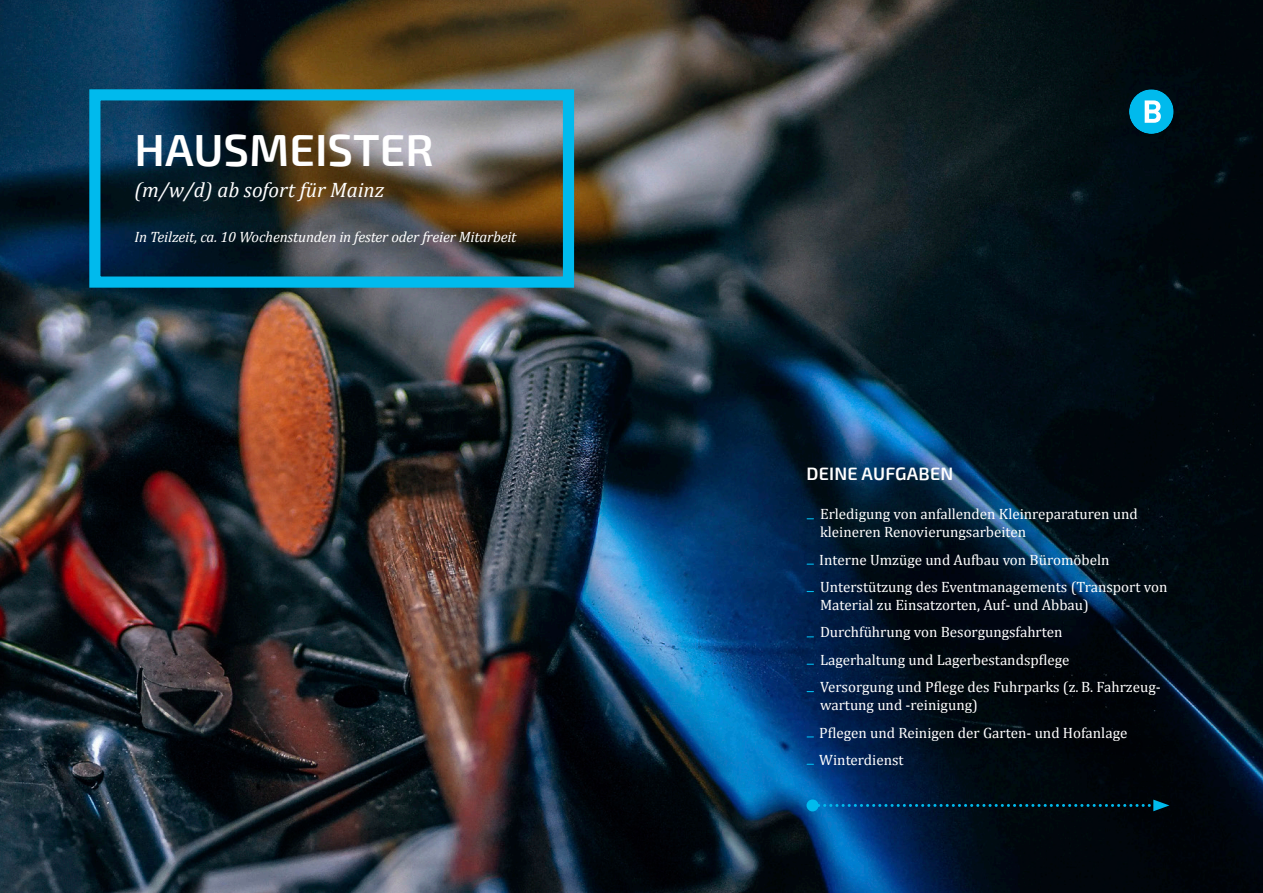
<style>
.page{position:relative;width:1263px;height:893px;background:#fff}
.page>*{position:absolute;margin:0;border:0;box-sizing:border-box;transform-origin:0 0}
.HEADLINE_AZ{font:600 45px "Exo 2";color:#fff}
.HEADLINE_AZ-2{font:italic 21px "Cambria";color:#fff}
.SUBLINE_14_17{font:600 18px "Exo 2";letter-spacing:.01em;color:#fff}
.AUFZÄHLUNGEN{font:15px/18px "Cambria";color:#fff}
.COPYTEXT_10_14_kusiv{font:italic 15px "Cambria";letter-spacing:-.01em;color:#fff}
</style>
<div class="page">
<img style="left:0;top:0;width:1263px;height:893px">
<div style="left:806px;top:799px;width:12px;height:12px;background:#00baed;border-radius:50%"></div>
<svg style="left:814px;top:800px;width:355px;height:11px;background:#002b46"></svg>
<div style="left:1129px;top:89px;width:45px;height:45px;background:#00baed;border-radius:50%"></div>
<svg style="left:1145px;top:100px;width:16px;height:23px"></svg>
<div style="left:810px;top:470px;width:375px;height:313px;background:#000;opacity:.19"></div>
<div style="left:89px;top:89px;width:485px;height:199px;border:11px solid #00baed"></div>
<p class="HEADLINE_AZ" style="left:134px;top:123px;width:301px">HAUSMEISTER</p>
<p class="HEADLINE_AZ-2" style="left:134px;top:175px;width:251px">(m/w/d) ab sofort für Mainz</p>
<p class="COPYTEXT_10_14_kusiv" style="left:134px;top:227px;width:383px">In Teilzeit, ca. 10 Wochenstunden in fester oder freier Mitarbeit</p>
<p class="SUBLINE_14_17" style="left:806px;top:463px;width:148px">DEINE AUFGABEN</p>
<p class="AUFZÄHLUNGEN" style="left:820px;top:505px;width:319px">Erledigung von anfallenden Kleinreparaturen und kleineren Renovierungsarbeiten</p>
<p class="AUFZÄHLUNGEN" style="left:819px;top:550px;width:292px">Interne Umzüge und Aufbau von Büromöbeln</p>
<p class="AUFZÄHLUNGEN" style="left:820px;top:578px;width:349px">Unterstützung des Eventmanagements (Transport von<br>Material zu Einsatzorten, Auf- und Abbau)</p>
<p class="AUFZÄHLUNGEN" style="left:820px;top:623px;width:244px">Durchführung von Besorgungsfahrten</p>
<p class="AUFZÄHLUNGEN" style="left:820px;top:651px;width:251px">Lagerhaltung und Lagerbestandspflege</p>
<p class="AUFZÄHLUNGEN" style="left:820px;top:678px;width:342px">Versorgung und Pflege des Fuhrparks (z. B. Fahrzeug&shy;wartung und -reinigung)</p>
<p class="AUFZÄHLUNGEN" style="left:819px;top:723px;width:310px">Pflegen und Reinigen der Garten- und Hofanlage</p>
<p class="AUFZÄHLUNGEN" style="left:819px;top:751px;width:86px">Winterdienst</p>
</div>
